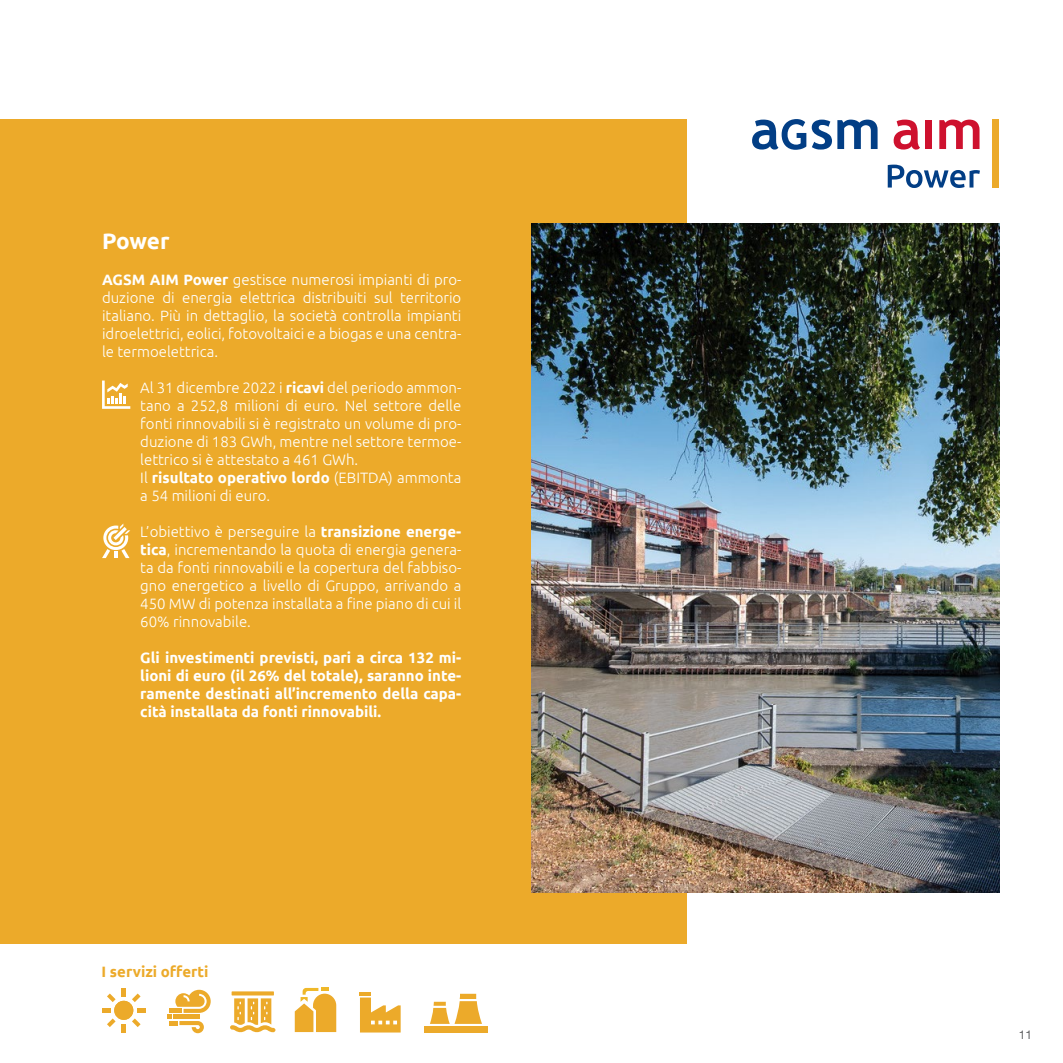
<style>
.page{position:relative;width:1063px;height:1063px;background:#fff}
.page>*{position:absolute;margin:0;border:0;box-sizing:border-box;transform-origin:0 0}
.t1{font:700 22.5px "Ubuntu";letter-spacing:-.01em;color:#fff}
.t2{font:300 15px/18px "Ubuntu";color:#fff;text-align:justify}
.t3{font:700 15px/18px "Ubuntu";color:#fff;text-align:justify}
.t4{font:700 15px "Ubuntu";color:#ecaa2a}
.t5{font:12px "Helvetica Neue LT Std";color:#616264}
.s1{font-weight:700}
</style>
<div class="page">
<div style="left:0;top:119px;width:687px;height:825px;background:#ecaa2a"></div>
<img style="left:531px;top:223px;width:468px;height:670px">
<svg style="left:894px;top:120px;width:26px;height:30px"></svg>
<div style="left:925px;top:120px;width:7px;height:29px;background:#ce112e"></div>
<svg style="left:939px;top:120px;width:41px;height:29px"></svg>
<svg style="left:752px;top:119px;width:54px;height:31px"></svg>
<svg style="left:812px;top:120px;width:66px;height:30px"></svg>
<svg style="left:888px;top:165px;width:92px;height:23px"></svg>
<div style="left:992px;top:119px;width:7px;height:69px;background:#ecaa2a"></div>
<svg style="left:167px;top:990px;width:44px;height:43px"></svg>
<svg style="left:122px;top:989px;width:4px;height:8px"></svg>
<svg style="left:107px;top:994px;width:9px;height:8px"></svg>
<svg style="left:102px;top:1008px;width:8px;height:4px"></svg>
<svg style="left:107px;top:1019px;width:9px;height:8px"></svg>
<svg style="left:122px;top:1024px;width:4px;height:8px"></svg>
<svg style="left:132px;top:1019px;width:9px;height:8px"></svg>
<svg style="left:137px;top:1008px;width:9px;height:4px"></svg>
<svg style="left:132px;top:994px;width:9px;height:8px"></svg>
<div style="left:114px;top:1001px;width:19px;height:19px;background:#ecaa2a;border-radius:50%"></div>
<svg style="left:232px;top:991px;width:42px;height:4px"></svg>
<svg style="left:230px;top:998px;width:45px;height:35px"></svg>
<svg style="left:295px;top:988px;width:41px;height:44px"></svg>
<svg style="left:360px;top:998px;width:41px;height:35px"></svg>
<hr style="left:360px;top:992px;width:11px;height:4px;background:#ecaa2a">
<div style="left:424px;top:1026px;width:64px;height:6px;background:#ecaa2a"></div>
<svg style="left:430px;top:994px;width:52px;height:30px"></svg>
<svg style="left:102px;top:524px;width:28px;height:34px"></svg>
<svg style="left:102px;top:381px;width:28px;height:28px"></svg>
<h1 class="t1" style="left:102px;top:228px;width:69px">Power</h1>
<p class="t2" style="left:102px;top:270px;width:361px"><span class="s1">AGSM AIM Power</span> gestisce numerosi impianti di pro&shy;duzione di energia elettrica distribuiti sul territorio italiano. Più in dettaglio, la società controlla impianti idroelettrici, eolici, fotovoltaici e a biogas e una centra&shy;le termoelettrica.</p>
<p class="t2" style="left:140px;top:378px;width:323px;text-align:left">Al 31 dicembre 2022 i <span class="s1">ricavi</span> del periodo ammon&shy;tano a 252,8 milioni di euro. Nel settore delle fonti rinnovabili si è registrato un volume di pro&shy;duzione di 183 GWh, mentre nel settore termoe&shy;lettrico si è attestato a 461 GWh.<br>Il <span class="s1">risultato operativo lordo</span> (EBITDA) ammonta a 54 milioni di euro.</p>
<p class="t2" style="left:140px;top:522px;width:323px">L’obiettivo è perseguire la <span class="s1">transizione energe&shy;tica</span>, incrementando la quota di energia genera&shy;ta da fonti rinnovabili e la copertura del fabbiso&shy;gno energetico a livello di Gruppo, arrivando a 450 MW di potenza installata a fine piano di cui il 60% rinnovabile.</p>
<p class="t3" style="left:140px;top:649px;width:323px">Gli investimenti previsti, pari a circa 132 mi&shy;lioni di euro (il 26% del totale), saranno inte&shy;ramente destinati all’incremento della capa&shy;cità installata da fonti rinnovabili.</p>
<p class="t4" style="left:102px;top:962px;width:108px">I servizi offerti</p>
<p class="t5" style="left:1019px;top:1028px;width:15px">11</p>
</div>
